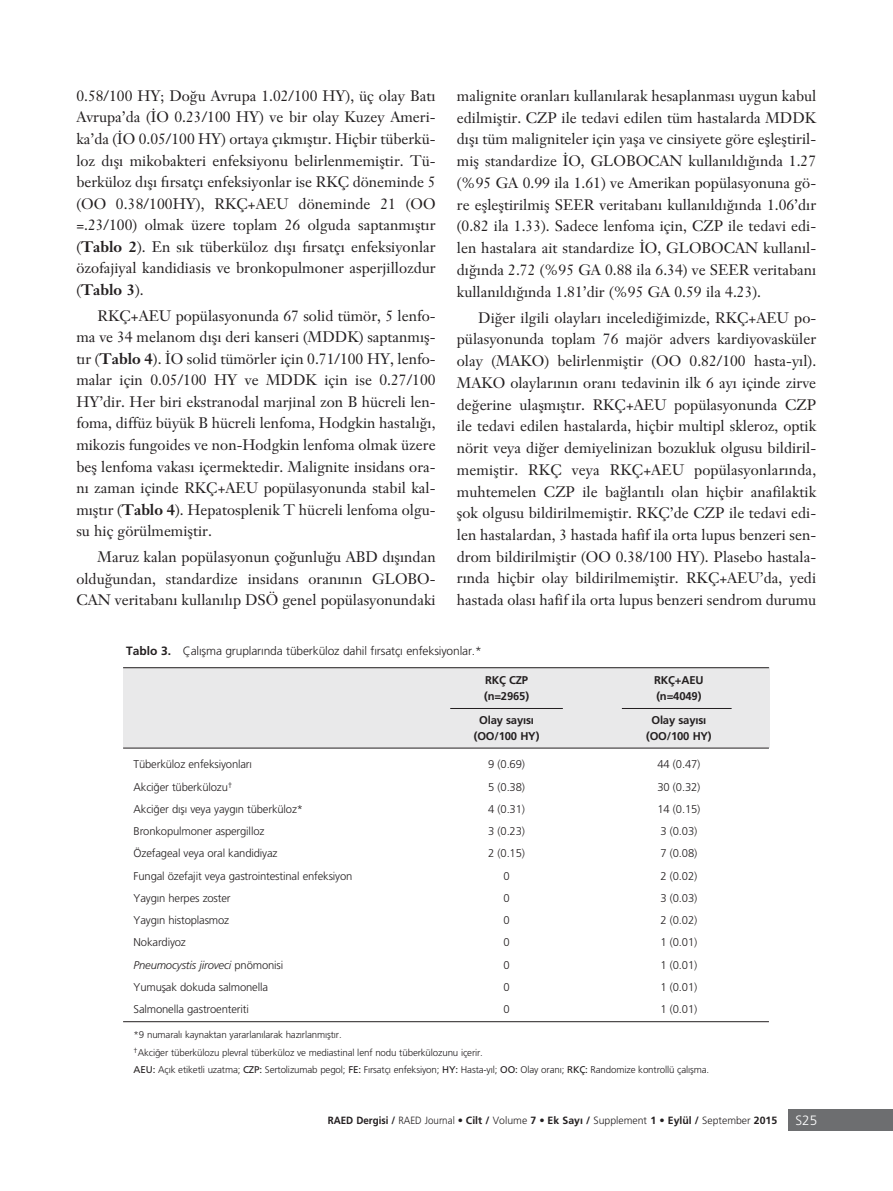
<style>
.page{position:relative;width:893px;height:1191px;background:#fff}
.page>*{position:absolute;margin:0;border:0;box-sizing:border-box;transform-origin:0 0}
.t1{font:15px/21.8px "Janson Text";color:#231f20;text-align:justify}
.t2{font:300 13.5px "Frutiger";color:#fff}
.t3{font:300 12px "Frutiger";letter-spacing:-.01em;color:#231f20}
.t4{font:300 11.25px "Frutiger";letter-spacing:-.015em;color:#231f20}
.t5{font:700 11.25px "Frutiger";letter-spacing:-.015em;color:#231f20}
.t6{font:italic 300 11.25px "Frutiger";letter-spacing:-.015em;color:#231f20}
.t7{font:300 10.5px "Frutiger";color:#231f20;scale:.94 1}
.t8{font:300 9.75px/17.9px "Frutiger";letter-spacing:-.015em;color:#231f20}
.s1{font-weight:700}
.s2{font-style:normal}
.s3{font-weight:400}
</style>
<div class="page">
<div style="left:123px;top:667px;width:646px;height:81px;background:#e9e9ea"></div>
<hr style="left:123px;top:667px;width:646px;height:1px;background:#231f20">
<hr style="left:123px;top:747px;width:646px;height:1px;background:#231f20">
<hr style="left:450px;top:708px;width:113px;height:1px;background:#231f20">
<hr style="left:622px;top:708px;width:110px;height:1px;background:#231f20">
<hr style="left:123px;top:1021px;width:646px;height:1px;background:#231f20">
<div style="left:788px;top:1109px;width:105px;height:22px;background:#6d6e70"></div>
<p class="t1" style="left:76px;top:86px;width:361px">0.58/100 HY; Do¤u Avrupa 1.02/100 HY), üç olay Bat› Avrupa’da (‹O 0.23/100 HY) ve bir olay Kuzey Ameri&shy;ka’da (‹O 0.05/100 HY) ortaya ç›km›flt›r. Hiçbir tüberkü&shy;loz d›fl› mikobakteri enfeksiyonu belirlenmemifltir. Tü&shy;berküloz d›fl› f›rsatç› enfeksiyonlar ise RKÇ döneminde 5 (OO 0.38/100HY), RKÇ+AEU döneminde 21 (OO =.23/100) olmak üzere toplam 26 olguda saptanm›flt›r (<span class="s1">Tablo 2</span>). En s›k tüberküloz d›fl› f›rsatç› enfeksiyonlar özofajiyal kandidiasis ve bronkopulmoner asperjillozdur (<span class="s1">Tablo 3</span>).</p>
<p class="t1" style="left:76px;top:306px;width:361px;text-indent:21px">RKÇ+AEU popülasyonunda 67 solid tümör, 5 lenfo&shy;ma ve 34 melanom d›fl› deri kanseri (MDDK) saptanm›fl&shy;t›r (<span class="s1">Tablo 4</span>). ‹O solid tümörler için 0.71/100 HY, lenfo&shy;malar için 0.05/100 HY ve MDDK için ise 0.27/100<br>HY’dir. Her biri ekstranodal marjinal zon B hücreli len&shy;foma, diffüz büyük B hücreli lenfoma, Hodgkin hastal›¤›, mikozis fungoides ve non-Hodgkin lenfoma olmak üzere befl lenfoma vakas› içermektedir. Malignite insidans ora&shy;n› zaman içinde RKÇ+AEU popülasyonunda stabil kal&shy;m›flt›r (<span class="s1">Tablo 4</span>). Hepatosplenik T hücreli lenfoma olgu&shy;su hiç görülmemifltir.</p>
<p class="t1" style="left:76px;top:547px;width:361px;text-indent:21px">Maruz kalan popülasyonun ço¤unlu¤u ABD d›fl›ndan oldu¤undan, standardize insidans oran›n›n GLOBO-CAN veritaban› kullan›l›p DSÖ genel popülasyonundaki</p>
<p class="t1" style="left:457px;top:86px;width:361px">malignite oranlar› kullan›larak hesaplanmas› uygun kabul edilmifltir. CZP ile tedavi edilen tüm hastalarda MDDK d›fl› tüm maligniteler için yafla ve cinsiyete göre efllefltiril&shy;mifl standardize ‹O, GLOBOCAN kullan›ld›¤›nda 1.27 (%95 GA 0.99 ila 1.61) ve Amerikan popülasyonuna gö&shy;re efllefltirilmifl SEER veritaban› kullan›ld›¤›nda 1.06’d›r (0.82 ila 1.33). Sadece lenfoma için, CZP ile tedavi edi&shy;len hastalara ait standardize ‹O, GLOBOCAN kullan›l&shy;d›¤›nda 2.72 (%95 GA 0.88 ila 6.34) ve SEER veritaban› kullan›ld›¤›nda 1.81’dir (%95 GA 0.59 ila 4.23).</p>
<p class="t1" style="left:457px;top:308px;width:361px;text-indent:21px">Di¤er ilgili olaylar› inceledi¤imizde, RKÇ+AEU po&shy;pülasyonunda toplam 76 majör advers kardiyovasküler olay (MAKO) belirlenmifltir (OO 0.82/100 hasta-y›l).<br>MAKO olaylar›n›n oran› tedavinin ilk 6 ay› içinde zirve de¤erine ulaflm›flt›r. RKÇ+AEU popülasyonunda CZP ile tedavi edilen hastalarda, hiçbir multipl skleroz, optik nörit veya di¤er demiyelinizan bozukluk olgusu bildiril&shy;memifltir. RKÇ veya RKÇ+AEU popülasyonlar›nda, muhtemelen CZP ile ba¤lant›l› olan hiçbir anafilaktik flok olgusu bildirilmemifltir. RKÇ’de CZP ile tedavi edi&shy;len hastalardan, 3 hastada hafif ila orta lupus benzeri sen&shy;drom bildirilmifltir (OO 0.38/100 HY). Plasebo hastala&shy;r›nda hiçbir olay bildirilmemifltir. RKÇ+AEU’da, yedi hastada olas› hafif ila orta lupus benzeri sendrom durumu</p>
<p class="t3" style="left:126px;top:646px;width:357px"><span class="s1">Tablo 3.</span> Çal›flma gruplar›nda tüberküloz dahil f›rsatç› enfeksiyonlar.*</p>
<p class="t5" style="left:485px;top:676px;width:45px">RKÇ CZP</p>
<p class="t5" style="left:654px;top:676px;width:51px">RKÇ+AEU</p>
<p class="t5" style="left:484px;top:691px;width:47px">(n=2965)</p>
<p class="t5" style="left:656px;top:691px;width:47px">(n=4049)</p>
<p class="t5" style="left:479px;top:715px;width:57px">Olay say›s›</p>
<p class="t5" style="left:651px;top:715px;width:57px">Olay say›s›</p>
<p class="t5" style="left:474px;top:731px;width:67px">(OO/100 HY)</p>
<p class="t5" style="left:646px;top:731px;width:67px">(OO/100 HY)</p>
<p class="t4" style="left:134px;top:760px;width:120px">Tüberküloz enfeksiyonlar›</p>
<p class="t4" style="left:488px;top:760px;width:38px">9 (0.69)</p>
<p class="t4" style="left:657px;top:760px;width:44px">44 (0.47)</p>
<p class="t4" style="left:134px;top:782px;width:100px">Akci¤er tüberkülozu<sup>†</sup></p>
<p class="t4" style="left:488px;top:782px;width:38px">5 (0.38)</p>
<p class="t4" style="left:657px;top:782px;width:44px">30 (0.32)</p>
<p class="t4" style="left:134px;top:804px;width:171px">Akci¤er d›fl› veya yayg›n tüberküloz*</p>
<p class="t4" style="left:488px;top:804px;width:38px">4 (0.31)</p>
<p class="t4" style="left:657px;top:804px;width:44px">14 (0.15)</p>
<p class="t4" style="left:134px;top:826px;width:132px">Bronkopulmoner aspergilloz</p>
<p class="t4" style="left:488px;top:826px;width:38px">3 (0.23)</p>
<p class="t4" style="left:660px;top:826px;width:38px">3 (0.03)</p>
<p class="t4" style="left:134px;top:849px;width:145px">Özefageal veya oral kandidiyaz</p>
<p class="t4" style="left:488px;top:849px;width:38px">2 (0.15)</p>
<p class="t4" style="left:660px;top:849px;width:38px">7 (0.08)</p>
<p class="t4" style="left:134px;top:871px;width:220px">Fungal özefajit veya gastrointestinal enfeksiyon</p>
<p class="t4" style="left:503px;top:871px;width:8px">0</p>
<p class="t4" style="left:660px;top:871px;width:38px">2 (0.02)</p>
<p class="t4" style="left:134px;top:893px;width:99px">Yayg›n herpes zoster</p>
<p class="t4" style="left:503px;top:893px;width:8px">0</p>
<p class="t4" style="left:660px;top:893px;width:38px">3 (0.03)</p>
<p class="t4" style="left:134px;top:915px;width:97px">Yayg›n histoplasmoz</p>
<p class="t4" style="left:503px;top:915px;width:8px">0</p>
<p class="t4" style="left:660px;top:915px;width:38px">2 (0.02)</p>
<p class="t4" style="left:134px;top:938px;width:54px">Nokardiyoz</p>
<p class="t4" style="left:503px;top:938px;width:8px">0</p>
<p class="t4" style="left:660px;top:938px;width:38px">1 (0.01)</p>
<p class="t6" style="left:134px;top:960px;width:151px">Pneumocystis jiroveci <span class="s2">pnömonisi</span></p>
<p class="t4" style="left:503px;top:960px;width:8px">0</p>
<p class="t4" style="left:660px;top:960px;width:38px">1 (0.01)</p>
<p class="t4" style="left:134px;top:982px;width:136px">Yumuflak dokuda salmonella</p>
<p class="t4" style="left:503px;top:982px;width:8px">0</p>
<p class="t4" style="left:660px;top:982px;width:38px">1 (0.01)</p>
<p class="t4" style="left:134px;top:1004px;width:117px">Salmonella gastroenteriti</p>
<p class="t4" style="left:503px;top:1004px;width:8px">0</p>
<p class="t4" style="left:660px;top:1004px;width:38px">1 (0.01)</p>
<p class="t8" style="left:134px;top:1026px;width:577px">*9 numaral› kaynaktan yararlan›larak haz›rlanm›flt›r.<br><sup>†</sup>Akci¤er tüberkülozu plevral tüberküloz ve mediastinal lenf nodu tüberkülozunu içerir.<br><span class="s3">AEU:</span> Aç›k etiketli uzatma; <span class="s3">CZP:</span> Sertolizumab pegol; <span class="s3">FE:</span> F›rsatç› enfeksiyon; <span class="s3">HY:</span> Hasta-y›l; <span class="s3">OO:</span> Olay oran›; <span class="s3">RKÇ:</span> Randomize kontrollü çal›flma.</p>
<p class="t7" style="left:328px;top:1116px;width:480px"><span class="s1">RAED Dergisi /</span> RAED Journal • <span class="s1">Cilt /</span> Volume <span class="s1">7</span> • <span class="s1">Ek Say› /</span> Supplement <span class="s1">1</span> • <span class="s1">Eylül /</span> September <span class="s1">2015</span></p>
<p class="t2" style="left:795px;top:1115px;width:23px">S25</p>
</div>
